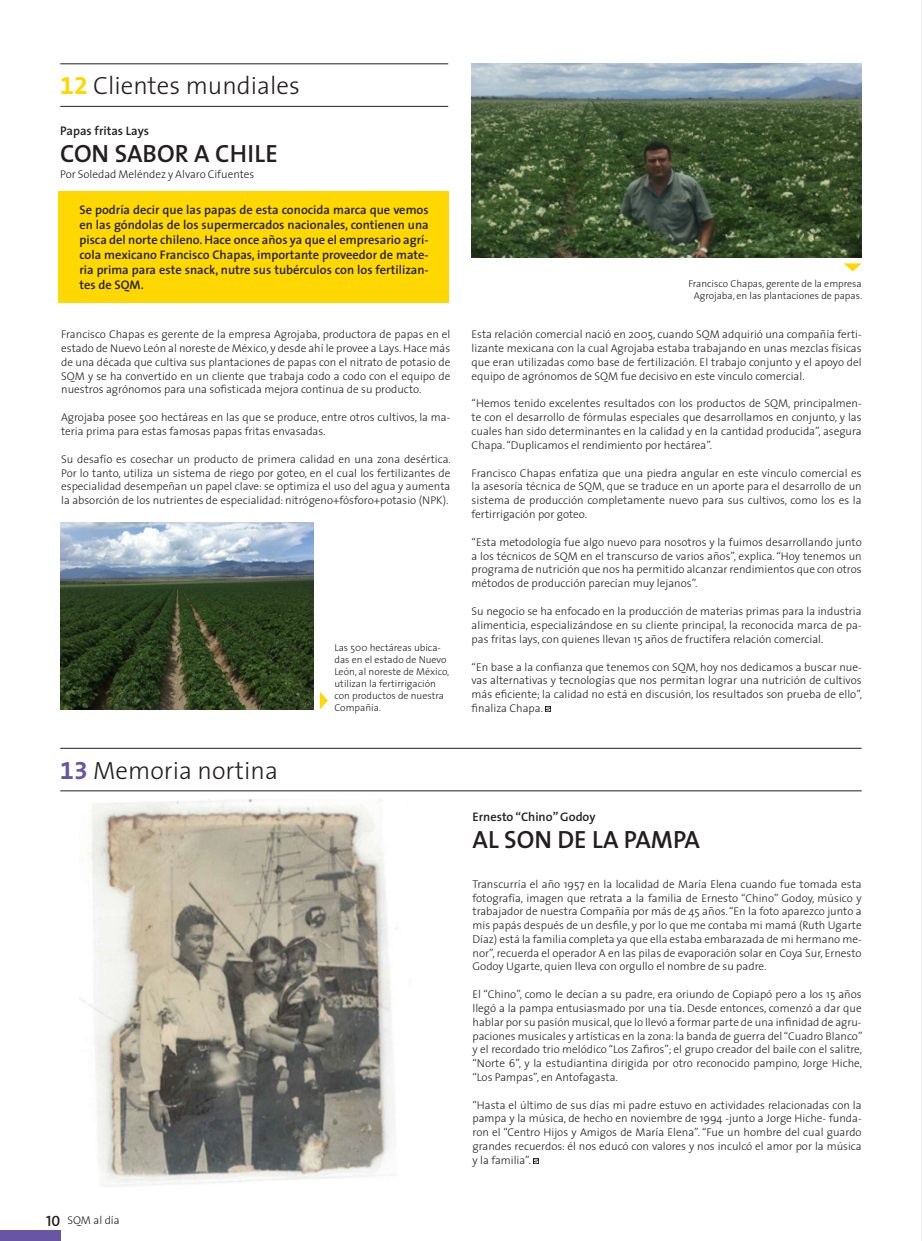
<style>
.page{position:relative;width:922px;height:1241px;background:#fff}
.page>*{position:absolute;margin:0;border:0;box-sizing:border-box;transform-origin:0 0}
.t1{font:300 25px "The Sans";color:#231f20}
.t2{font:25px "The Sans Semi Bold Caps";color:#231f20}
.t3{font:600 12.5px/15px "The Sans";color:#231f20;text-align:justify}
.t4{font:300 11.25px/13.8px "The Sans";color:#231f20;text-align:justify}
.t5{font:300 10px/12px "The Sans";color:#231f20;text-align:center}
.s1{font-family:"The Sans Bold Expert";font-weight:400;color:#ffd801}
.s2{font-family:"The Sans Bold Expert";font-weight:400;color:#6856a4}
.s3{font-family:"The Sans Semi Bold Caps";font-weight:400;font-size:15px}
</style>
<div class="page">
<hr style="left:921px;top:0;width:1px;height:1240px;background:#dcdddf">
<img style="left:79px;top:799px;width:319px;height:388px">
<div style="left:58px;top:191px;width:390px;height:111px;background:#ffd801"></div>
<hr style="left:60px;top:64px;width:388px;height:1px;background:#231f20">
<hr style="left:60px;top:748px;width:801px;height:1px;background:#231f20">
<hr style="left:60px;top:106px;width:388px;height:1px;background:#231f20">
<hr style="left:60px;top:790px;width:801px;height:1px;background:#231f20">
<div style="left:0;top:1230px;width:60px;height:10px;background:#6856a4"></div>
<svg style="left:533px;top:1158px;width:5px;height:5px"></svg>
<svg style="left:844px;top:263px;width:17px;height:8px"></svg>
<svg style="left:320px;top:692px;width:8px;height:17px"></svg>
<img style="left:471px;top:64px;width:390px;height:194px">
<img style="left:61px;top:523px;width:252px;height:186px">
<svg style="left:545px;top:706px;width:5px;height:5px"></svg>
<h1 class="t1" style="left:60px;top:65px;width:241px"><span class="s1">12</span> Clientes mundiales</h1>
<p class="t3" style="left:60px;top:123px;width:90px">Papas fritas Lays</p>
<h1 class="t2" style="left:60px;top:132px;width:219px">CON SABOR A CHILE</h1>
<p class="t4" style="left:60px;top:167px;width:196px">Por Soledad Meléndez y Alvaro Cifuentes</p>
<p class="t3" style="left:79px;top:202px;width:351px">Se podría decir que las papas de esta conocida marca que vemos en las góndolas de los supermercados nacionales, contienen una pisca del norte chileno. Hace once años ya que el empresario agrí&shy;cola mexicano Francisco Chapas, importante proveedor de mate&shy;ria prima para este snack, nutre sus tubérculos con los fertilizan&shy;tes de SQM.</p>
<p class="t4" style="left:61px;top:327px;width:390px">Francisco Chapas es gerente de la empresa Agrojaba, productora de papas en el estado de Nuevo León al noreste de México, y desde ahí le provee a Lays. Hace más de una década que cultiva sus plantaciones de papas con el nitrato de potasio de SQM y se ha convertido en un cliente que trabaja codo a codo con el equipo de nuestros agrónomos para una sofisticada mejora continua de su producto.</p>
<p class="t4" style="left:61px;top:410px;width:390px">Agrojaba posee 500 hectáreas en las que se produce, entre otros cultivos, la ma&shy;teria prima para estas famosas papas fritas envasadas.</p>
<p class="t4" style="left:61px;top:452px;width:391px">Su desafío es cosechar un producto de primera calidad en una zona desértica.<br>Por lo tanto, utiliza un sistema de riego por goteo, en el cual los fertilizantes de especialidad desempeñan un papel clave: se optimiza el uso del agua y aumenta la absorción de los nutrientes de especialidad: nitrógeno+fósforo+potasio (NPK).</p>
<h1 class="t1" style="left:60px;top:749px;width:219px"><span class="s2">13</span> Memoria nortina</h1>
<p class="t5" style="left:334px;top:641px;width:116px;text-align:left">Las 500 hectáreas ubica&shy;das en el estado de Nuevo<br>León, al noreste de México, utilizan la fertirrigación con productos de nuestra<br>Compañía.</p>
<p class="t4" style="left:46px;top:1212px;width:75px"><span class="s3">10</span> SQM al día</p>
<p class="t5" style="left:688px;top:277px;width:175px">Francisco Chapas, gerente de la empresa<br>Agrojaba, en las plantaciones de papas.</p>
<p class="t4" style="left:471px;top:327px;width:391px">Esta relación comercial nació en 2005, cuando SQM adquirió una compañía ferti&shy;lizante mexicana con la cual Agrojaba estaba trabajando en unas mezclas físicas que eran utilizadas como base de fertilización. El trabajo conjunto y el apoyo del equipo de agrónomos de SQM fue decisivo en este vínculo comercial.</p>
<p class="t4" style="left:471px;top:396px;width:391px">“Hemos tenido excelentes resultados con los productos de SQM, principalmen&shy;te con el desarrollo de fórmulas especiales que desarrollamos en conjunto, y las cuales han sido determinantes en la calidad y en la cantidad producida”, asegura Chapa. “Duplicamos el rendimiento por hectárea”.</p>
<p class="t4" style="left:471px;top:465px;width:391px">Francisco Chapas enfatiza que una piedra angular en este vínculo comercial es la asesoría técnica de SQM, que se traduce en un aporte para el desarrollo de un sistema de producción completamente nuevo para sus cultivos, como los es la fertirrigación por goteo.</p>
<p class="t4" style="left:471px;top:534px;width:391px">“Esta metodología fue algo nuevo para nosotros y la fuimos desarrollando junto a los técnicos de SQM en el transcurso de varios años”, explica. “Hoy tenemos un programa de nutrición que nos ha permitido alcanzar rendimientos que con otros métodos de producción parecían muy lejanos”.</p>
<p class="t4" style="left:471px;top:604px;width:391px">Su negocio se ha enfocado en la producción de materias primas para la industria alimenticia, especializándose en su cliente principal, la reconocida marca de pa&shy;pas fritas lays, con quienes llevan 15 años de fructífera relación comercial.</p>
<p class="t4" style="left:471px;top:659px;width:392px">“En base a la confianza que tenemos con SQM, hoy nos dedicamos a buscar nue&shy;vas alternativas y tecnologías que nos permitan lograr una nutrición de cultivos más eficiente; la calidad no está en discusión, los resultados son prueba de ello”, finaliza Chapa.</p>
<p class="t3" style="left:472px;top:809px;width:124px">Ernesto “Chino” Godoy</p>
<h1 class="t2" style="left:472px;top:818px;width:229px">AL SON DE LA PAMPA</h1>
<p class="t4" style="left:472px;top:876px;width:390px">Transcurría el año 1957 en la localidad de María Elena cuando fue tomada esta fotografía, imagen que retrata a la familia de Ernesto “Chino” Godoy, músico y trabajador de nuestra Compañía por más de 45 años. “En la foto aparezco junto a mis papás después de un desfile, y por lo que me contaba mi mamá (Ruth Ugarte Díaz) está la familia completa ya que ella estaba embarazada de mi hermano me&shy;nor”, recuerda el operador A en las pilas de evaporación solar en Coya Sur, Ernesto Godoy Ugarte, quien lleva con orgullo el nombre de su padre.</p>
<p class="t4" style="left:472px;top:987px;width:391px">El “Chino”, como le decían a su padre, era oriundo de Copiapó pero a los 15 años llegó a la pampa entusiasmado por una tía. Desde entonces, comenzó a dar que hablar por su pasión musical, que lo llevó a formar parte de una infinidad de agru&shy;paciones musicales y artísticas en la zona: la banda de guerra del “Cuadro Blanco” y el recordado trio melódico “Los Zafiros”; el grupo creador del baile con el salitre, “Norte 6”, y la estudiantina dirigida por otro reconocido pampino, Jorge Hiche, “Los Pampas”, en Antofagasta.</p>
<p class="t4" style="left:472px;top:1097px;width:390px">“Hasta el último de sus días mi padre estuvo en actividades relacionadas con la pampa y la música, de hecho en noviembre de 1994 -junto a Jorge Hiche- funda&shy;ron el “Centro Hijos y Amigos de María Elena”. “Fue un hombre del cual guardo grandes recuerdos: él nos educó con valores y nos inculcó el amor por la música y la familia”.</p>
</div>
